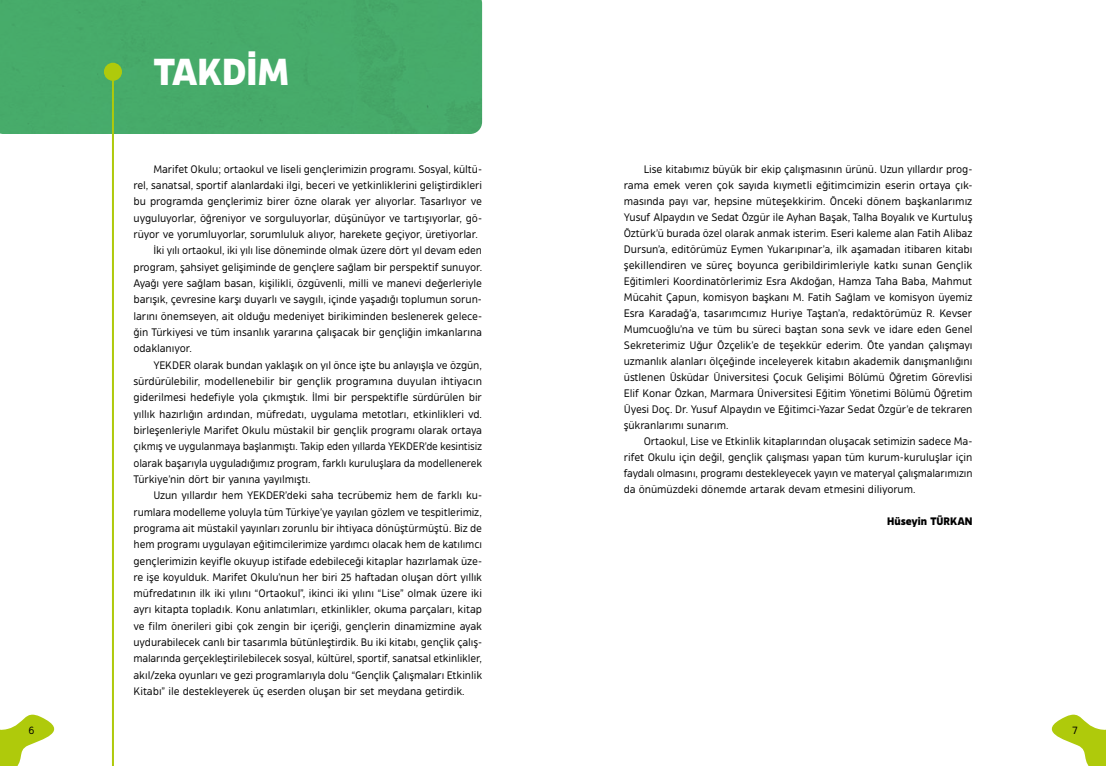
<style>
.page{position:relative;width:1106px;height:766px;background:#fff}
.page>*{position:absolute;margin:0;border:0;box-sizing:border-box;transform-origin:0 0}
.t1{font:700 38px "Tosia";letter-spacing:-.005em;color:#fff}
.t2{font:11px/16px "Tosia";letter-spacing:-.005em;color:#000;text-align:justify}
.t3{font:700 11px "Tosia";letter-spacing:-.005em;color:#000}
</style>
<div class="page">
<div style="left:0;top:0;width:482px;height:134px;background:#47ab6a"></div>
<hr style="left:112px;top:71px;width:2px;height:694px;background:#afca0b">
<div style="left:104px;top:63px;width:18px;height:18px;background:#afca0b;border-radius:50%"></div>
<svg style="left:1051px;top:714px;width:55px;height:51px"></svg>
<svg style="left:0;top:714px;width:55px;height:51px"></svg>
<h1 class="t1" style="left:154px;top:44px;width:137px">TAKDİM</h1>
<p class="t2" style="left:153px;top:160px;width:330px">Marifet Okulu; ortaokul ve liseli gençlerimizin programı. Sosyal, kültü-</p>
<p class="t2" style="left:133px;top:177px;width:350px">rel, sanatsal, sportif alanlardaki ilgi, beceri ve yetkinliklerini geliştirdikleri</p>
<p class="t2" style="left:133px;top:193px;width:350px">bu programda gençlerimiz birer özne olarak yer alıyorlar. Tasarlıyor ve</p>
<p class="t2" style="left:133px;top:209px;width:350px">uyguluyorlar, öğreniyor ve sorguluyorlar, düşünüyor ve tartışıyorlar, gö-</p>
<p class="t2" style="left:133px;top:225px;width:346px">rüyor ve yorumluyorlar, sorumluluk alıyor, harekete geçiyor, üretiyorlar.</p>
<p class="t2" style="left:153px;top:242px;width:330px">İki yılı ortaokul, iki yılı lise döneminde olmak üzere dört yıl devam eden</p>
<p class="t2" style="left:133px;top:258px;width:350px">program, şahsiyet gelişiminde de gençlere sağlam bir perspektif sunuyor.</p>
<p class="t2" style="left:133px;top:274px;width:350px">Ayağı yere sağlam basan, kişilikli, özgüvenli, milli ve manevi değerleriyle</p>
<p class="t2" style="left:133px;top:291px;width:350px">barışık, çevresine karşı duyarlı ve saygılı, içinde yaşadığı toplumun sorun-</p>
<p class="t2" style="left:133px;top:307px;width:350px">larını önemseyen, ait olduğu medeniyet birikiminden beslenerek gelece-</p>
<p class="t2" style="left:133px;top:323px;width:350px">ğin Türkiyesi ve tüm insanlık yararına çalışacak bir gençliğin imkanlarına</p>
<p class="t2" style="left:133px;top:340px;width:60px">odaklanıyor.</p>
<p class="t2" style="left:153px;top:356px;width:330px">YEKDER olarak bundan yaklaşık on yıl önce işte bu anlayışla ve özgün,</p>
<p class="t2" style="left:133px;top:372px;width:350px">sürdürülebilir, modellenebilir bir gençlik programına duyulan ihtiyacın</p>
<p class="t2" style="left:133px;top:389px;width:350px">giderilmesi hedefiyle yola çıkmıştık. İlmi bir perspektifle sürdürülen bir</p>
<p class="t2" style="left:133px;top:405px;width:350px">yıllık hazırlığın ardından, müfredatı, uygulama metotları, etkinlikleri vd.</p>
<p class="t2" style="left:133px;top:421px;width:350px">birleşenleriyle Marifet Okulu müstakil bir gençlik programı olarak ortaya</p>
<p class="t2" style="left:133px;top:437px;width:350px">çıkmış ve uygulanmaya başlanmıştı. Takip eden yıllarda YEKDER’de kesintisiz</p>
<p class="t2" style="left:133px;top:454px;width:350px">olarak başarıyla uyguladığımız program, farklı kuruluşlara da modellenerek</p>
<p class="t2" style="left:133px;top:470px;width:178px">Türkiye’nin dört bir yanına yayılmıştı.</p>
<p class="t2" style="left:153px;top:486px;width:330px">Uzun yıllardır hem YEKDER’deki saha tecrübemiz hem de farklı ku-</p>
<p class="t2" style="left:133px;top:503px;width:350px">rumlara modelleme yoluyla tüm Türkiye’ye yayılan gözlem ve tespitlerimiz,</p>
<p class="t2" style="left:133px;top:519px;width:350px">programa ait müstakil yayınları zorunlu bir ihtiyaca dönüştürmüştü. Biz de</p>
<p class="t2" style="left:133px;top:535px;width:350px">hem programı uygulayan eğitimcilerimize yardımcı olacak hem de katılımcı</p>
<p class="t2" style="left:133px;top:552px;width:350px">gençlerimizin keyifle okuyup istifade edebileceği kitaplar hazırlamak üze-</p>
<p class="t2" style="left:133px;top:568px;width:350px">re işe koyulduk. Marifet Okulu’nun her biri 25 haftadan oluşan dört yıllık</p>
<p class="t2" style="left:133px;top:584px;width:350px">müfredatının ilk iki yılını “Ortaokul”, ikinci iki yılını “Lise” olmak üzere iki</p>
<p class="t2" style="left:133px;top:601px;width:350px">ayrı kitapta topladık. Konu anlatımları, etkinlikler, okuma parçaları, kitap</p>
<p class="t2" style="left:133px;top:617px;width:350px">ve film önerileri gibi çok zengin bir içeriği, gençlerin dinamizmine ayak</p>
<p class="t2" style="left:133px;top:633px;width:350px">uydurabilecek canlı bir tasarımla bütünleştirdik. Bu iki kitabı, gençlik çalış-</p>
<p class="t2" style="left:133px;top:649px;width:350px">malarında gerçekleştirilebilecek sosyal, kültürel, sportif, sanatsal etkinlikler,</p>
<p class="t2" style="left:133px;top:666px;width:350px">akıl/zeka oyunları ve gezi programlarıyla dolu “Gençlik Çalışmaları Etkinlik</p>
<p class="t2" style="left:133px;top:682px;width:332px">Kitabı” ile destekleyerek üç eserden oluşan bir set meydana getirdik.</p>
<p class="t2" style="left:624px;top:160px;width:350px;text-indent:20px">Lise kitabımız büyük bir ekip çalışmasının ürünü. Uzun yıllardır prog&shy;rama emek veren çok sayıda kıymetli eğitimcimizin eserin ortaya çık&shy;masında payı var, hepsine müteşekkirim. Önceki dönem başkanlarımız Yusuf Alpaydın ve Sedat Özgür ile Ayhan Başak, Talha Boyalık ve Kurtuluş Öztürk’ü burada özel olarak anmak isterim. Eseri kaleme alan Fatih Alibaz Dursun’a, editörümüz Eymen Yukarıpınar’a, ilk aşamadan itibaren kitabı şekillendiren ve süreç boyunca geribildirimleriyle katkı sunan Gençlik Eğitimleri Koordinatörlerimiz Esra Akdoğan, Hamza Taha Baba, Mahmut Mücahit Çapun, komisyon başkanı M. Fatih Sağlam ve komisyon üyemiz Esra Karadağ’a, tasarımcımız Huriye Taştan’a, redaktörümüz R. Kevser Mumcuoğlu’na ve tüm bu süreci baştan sona sevk ve idare eden Genel Sekreterimiz Uğur Özçelik’e de teşekkür ederim. Öte yandan çalışmayı uzmanlık alanları ölçeğinde inceleyerek kitabın akademik danışmanlığını üstlenen Üsküdar Üniversitesi Çocuk Gelişimi Bölümü Öğretim Görevlisi Elif Konar Özkan, Marmara Üniversitesi Eğitim Yönetimi Bölümü Öğretim Üyesi Doç. Dr. Yusuf Alpaydın ve Eğitimci-Yazar Sedat Özgür’e de tekraren şükranlarımı sunarım.</p>
<p class="t2" style="left:624px;top:432px;width:350px;text-indent:20px">Ortaokul, Lise ve Etkinlik kitaplarından oluşacak setimizin sadece Ma&shy;rifet Okulu için değil, gençlik çalışması yapan tüm kurum-kuruluşlar için faydalı olmasını, programı destekleyecek yayın ve materyal çalışmalarımızın da önümüzdeki dönemde artarak devam etmesini diliyorum.</p>
<p class="t3" style="left:887px;top:513px;width:87px">Hüseyin TÜRKAN</p>
<p class="t2" style="left:28px;top:721px;width:7px">6</p>
<p class="t2" style="left:1072px;top:721px;width:7px">7</p>
</div>
